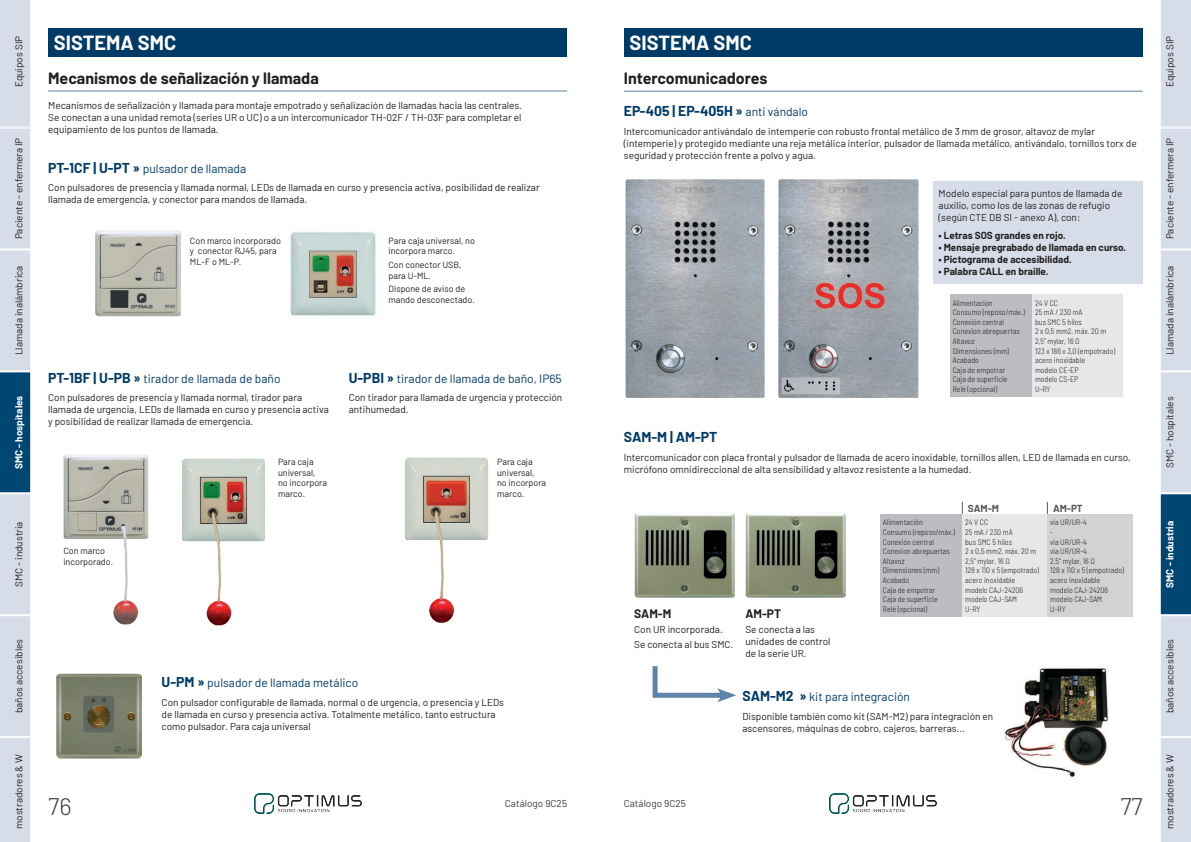
<style>
.page{position:relative;width:1191px;height:842px;background:#fff}
.page>*{position:absolute;margin:0;border:0;box-sizing:border-box;transform-origin:0 0}
.t1{font:300 24px "Barlow";color:#3e3e3f}
.t2{font:700 20px "Barlow";color:#fff}
.t3{font:700 16px "Barlow";color:#231f20}
.t4{font:700 14px "Barlow";color:#003a67}
.t5{font:12px "Barlow";color:#003a67}
.t6{font:700 12px "Barlow";color:#231f20}
.t7{font:10px/12px "Barlow";color:#231f20}
.t8{font:700 10px "Barlow";color:#231f20}
.t9{font:700 10px "Barlow";color:#fff}
.t10{font:10px "Barlow";color:#3e3e3f}
.t11{font:700 10px "Barlow";color:#57585a}
.t12{font:9px/10.8px "Barlow";color:#231f20}
.t13{font:300 semi-condensed 8px/9.6px "Barlow";color:#231f20}
.s1{font-weight:700;font-size:14px}
.s2{font-weight:400;font-size:12px}
</style>
<div class="page">
<img style="left:254px;top:794px;width:107px;height:20px">
<img style="left:829px;top:794px;width:108px;height:20px">
<hr style="left:48px;top:90px;width:519px;height:1px;background:#5e83a9">
<img style="left:95px;top:230px;width:86px;height:87px">
<img style="left:290px;top:232px;width:86px;height:84px">
<img style="left:63px;top:454px;width:86px;height:171px">
<img style="left:182px;top:458px;width:83px;height:168px">
<img style="left:405px;top:457px;width:83px;height:166px">
<img style="left:56px;top:673px;width:86px;height:86px">
<div style="left:48px;top:28px;width:519px;height:29px;background:#003a67"></div>
<svg style="left:0;top:0;width:31px;height:842px;background:#b9c9d9"></svg>
<svg style="left:1160px;top:0;width:31px;height:842px;background:#b9c9d9"></svg>
<img style="left:745px;top:512px;width:100px;height:86px">
<hr style="left:624px;top:91px;width:518px;height:1px;background:#5e83a9">
<img style="left:625px;top:179px;width:140px;height:219px">
<div style="left:933px;top:181px;width:209px;height:102px;background:#d6dde9"></div>
<div style="left:950px;top:295px;width:82px;height:102px;background:#bcbdc0"></div>
<div style="left:1032px;top:295px;width:91px;height:102px;background:#e6e7e9"></div>
<img style="left:778px;top:179px;width:141px;height:219px">
<img style="left:634px;top:513px;width:100px;height:85px">
<div style="left:880px;top:514px;width:82px;height:103px;background:#bcbdc0"></div>
<div style="left:962px;top:514px;width:85px;height:103px;background:#e6e7e9"></div>
<svg style="left:961px;top:502px;width:1px;height:12px"></svg>
<div style="left:1047px;top:514px;width:85px;height:103px;background:#d1d2d4"></div>
<svg style="left:1046px;top:502px;width:1px;height:12px"></svg>
<img style="left:1004px;top:666px;width:105px;height:111px">
<svg style="left:652px;top:666px;width:84px;height:36px"></svg>
<div style="left:624px;top:28px;width:518px;height:29px;background:#003a67"></div>
<p class="t7" style="left:12px;top:87px;width:53px;rotate:-90deg">Equipos SIP</p>
<p class="t7" style="left:12px;top:239px;width:103px;rotate:-90deg">Paciente - enfermera IP</p>
<p class="t7" style="left:12px;top:355px;width:91px;rotate:-90deg">Llamada inalámbrica</p>
<p class="t9" style="left:11px;top:469px;width:75px;rotate:-90deg">SMC - hospitales</p>
<p class="t7" style="left:12px;top:587px;width:67px;rotate:-90deg">SMC - industria</p>
<p class="t7" style="left:12px;top:713px;width:76px;rotate:-90deg">baños accesibles</p>
<p class="t7" style="left:12px;top:829px;width:76px;rotate:-90deg">mostradores &amp; W</p>
<h2 class="t2" style="left:54px;top:28px;width:124px">SISTEMA SMC</h2>
<h3 class="t3" style="left:48px;top:66px;width:272px">Mecanismos de señalización y llamada</h3>
<p class="t7" style="left:48px;top:99px;width:475px;text-align:justify">Mecanismos de señalización y llamada para montaje empotrado y señalización de llamadas hacia las centrales.<br>Se conectan a una unidad remota (series UR o UC) o a un intercomunicador TH-02F / TH-03F para completar el equipamiento de los puntos de llamada.</p>
<p class="t5" style="left:48px;top:160px;width:199px"><span class="s1">PT-1CF | U-PT »</span> pulsador de llamada</p>
<p class="t7" style="left:48px;top:181px;width:493px">Con pulsadores de presencia y llamada normal, LEDs de llamada en curso y presencia activa, posibilidad de realizar llamada de emergencia, y conector para mandos de llamada.</p>
<p class="t12" style="left:190px;top:234px;width:93px">Con marco incorporado y conector RJ45, para<br>ML-F o ML-P.</p>
<p class="t12" style="left:388px;top:234px;width:88px">Para caja universal, no incorpora marco.</p>
<p class="t12" style="left:388px;top:259px;width:74px">Con conector USB, para U-ML.</p>
<p class="t12" style="left:388px;top:283px;width:88px">Dispone de aviso de mando desconectado.</p>
<p class="t5" style="left:48px;top:369px;width:234px"><span class="s1">PT-1BF | U-PB »</span> tirador de llamada de baño</p>
<p class="t7" style="left:48px;top:391px;width:282px">Con pulsadores de presencia y llamada normal, tirador para llamada de urgencia, LEDs de llamada en curso y presencia activa y posibilidad de realizar llamada de emergencia.</p>
<p class="t7" style="left:349px;top:391px;width:215px">Con tirador para llamada de urgencia y protección antihumedad.</p>
<p class="t5" style="left:349px;top:369px;width:214px"><span class="s1">U-PBI »</span> tirador de llamada de baño, IP65</p>
<p class="t12" style="left:63px;top:545px;width:51px">Con marco incorporado.</p>
<h1 class="t1" style="left:48px;top:789px;width:25px">76</h1>
<p class="t12" style="left:278px;top:455px;width:51px">Para caja universal, no incorpora marco.</p>
<p class="t12" style="left:497px;top:455px;width:51px">Para caja universal, no incorpora marco.</p>
<p class="t5" style="left:162px;top:674px;width:198px"><span class="s1">U-PM »</span> pulsador de llamada metálico</p>
<p class="t7" style="left:162px;top:696px;width:344px">Con pulsador configurable de llamada, normal o de urgencia, o presencia y LEDs de llamada en curso y presencia activa. Totalmente metálico, tanto estructura como pulsador. Para caja universal</p>
<p class="t10" style="left:505px;top:796px;width:64px">Catálogo 9C25</p>
<h2 class="t2" style="left:629px;top:28px;width:124px">SISTEMA SMC</h2>
<h3 class="t3" style="left:624px;top:66px;width:145px">Intercomunicadores</h3>
<h3 class="t4" style="left:624px;top:101px;width:186px">EP-405 | EP-405H » <span class="s2">anti vándalo</span></h3>
<p class="t7" style="left:624px;top:124px;width:514px">Intercomunicador antivándalo de intemperie con robusto frontal metálico de 3 mm de grosor, altavoz de mylar (intemperie) y protegido mediante una reja metálica interior, pulsador de llamada metálico, antivándalo, tornillos torx de seguridad y protección frente a polvo y agua.</p>
<p class="t7" style="left:938px;top:187px;width:185px">Modelo especial para puntos de llamada de auxilio, como los de las zonas de refugio (según CTE DB SI - anexo A), con:</p>
<p class="t8" style="left:938px;top:228px;width:129px">• Letras SOS grandes en rojo.</p>
<p class="t8" style="left:938px;top:240px;width:189px">• Mensaje pregrabado de llamada en curso.</p>
<p class="t8" style="left:938px;top:252px;width:135px">• Pictograma de accesibilidad.</p>
<p class="t8" style="left:938px;top:264px;width:111px">• Palabra CALL en braille.</p>
<p class="t13" style="left:952px;top:297px;width:74px">Alimentación<br>Consumo (reposo/máx.)<br>Conexión central<br>Conexion abrepuertas<br>Altavoz<br>Dimensiones (mm)<br>Acabado<br>Caja de empotrar<br>Caja de superficie<br>Relé (opcional)</p>
<p class="t13" style="left:1035px;top:297px;width:82px">24 V CC<br>25 mA / 230 mA<br>bus SMC 5 hilos<br>2 x 0,5 mm2, máx. 20 m<br>2,5’’ mylar, 16 Ω<br>123 x 186 x 3,0 (empotrado) acero inoxidable<br>modelo CE-EP<br>modelo CS-EP<br>U-RY</p>
<h3 class="t4" style="left:624px;top:427px;width:95px">SAM-M | AM-PT</h3>
<p class="t7" style="left:624px;top:450px;width:508px">Intercomunicador con placa frontal y pulsador de llamada de acero inoxidable, tornillos allen, LED de llamada en curso, micrófono omnidireccional de alta sensibilidad y altavoz resistente a la humedad.</p>
<p class="t6" style="left:634px;top:605px;width:39px">SAM-M</p>
<p class="t7" style="left:634px;top:621px;width:101px;line-height:14.8px">Con UR incorporada.<br>Se conecta al bus SMC.</p>
<p class="t6" style="left:745px;top:605px;width:37px">AM-PT</p>
<p class="t7" style="left:745px;top:623px;width:87px">Se conecta a las unidades de control de la serie UR.</p>
<p class="t11" style="left:968px;top:501px;width:33px">SAM-M</p>
<p class="t13" style="left:883px;top:517px;width:74px">Alimentación<br>Consumo (reposo/máx.)<br>Conexión central<br>Conexion abrepuertas<br>Altavoz<br>Dimensiones (mm)<br>Acabado<br>Caja de empotrar<br>Caja de superficie<br>Relé (opcional)</p>
<p class="t13" style="left:965px;top:517px;width:75px">24 V CC<br>25 mA / 230 mA<br>bus SMC 5 hilos<br>2 x 0,5 mm2, máx. 20 m<br>2,5’’ mylar, 16 Ω<br>128 x 110 x 5 (empotrado) acero inoxidable modelo CAJ-24206 modelo CAJ-SAM<br>U-RY</p>
<p class="t11" style="left:1053px;top:501px;width:31px">AM-PT</p>
<p class="t13" style="left:1050px;top:517px;width:75px">vía UR/UR-4<br>-<br>vía UR/UR-4<br>vía UR/UR-4<br>2,5’’ mylar, 16 Ω<br>128 x 110 x 5 (empotrado) acero inoxidable modelo CAJ-24206 modelo CAJ-SAM<br>U-RY</p>
<p class="t5" style="left:742px;top:688px;width:169px"><span class="s1">SAM-M2 »</span> kit para integración</p>
<p class="t7" style="left:742px;top:709px;width:252px">Disponible también como kit (SAM-M2) para integración en ascensores, máquinas de cobro, cajeros, barreras...</p>
<p class="t10" style="left:624px;top:796px;width:64px">Catálogo 9C25</p>
<h1 class="t1" style="left:1120px;top:789px;width:24px">77</h1>
<p class="t7" style="left:1163px;top:87px;width:53px;rotate:-90deg">Equipos SIP</p>
<p class="t7" style="left:1163px;top:239px;width:103px;rotate:-90deg">Paciente - enfermera IP</p>
<p class="t7" style="left:1163px;top:355px;width:91px;rotate:-90deg">Llamada inalámbrica</p>
<p class="t7" style="left:1163px;top:468px;width:73px;rotate:-90deg">SMC - hospitales</p>
<p class="t9" style="left:1162px;top:588px;width:68px;rotate:-90deg">SMC - industria</p>
<p class="t7" style="left:1163px;top:713px;width:76px;rotate:-90deg">baños accesibles</p>
<p class="t7" style="left:1163px;top:829px;width:76px;rotate:-90deg">mostradores &amp; W</p>
</div>
